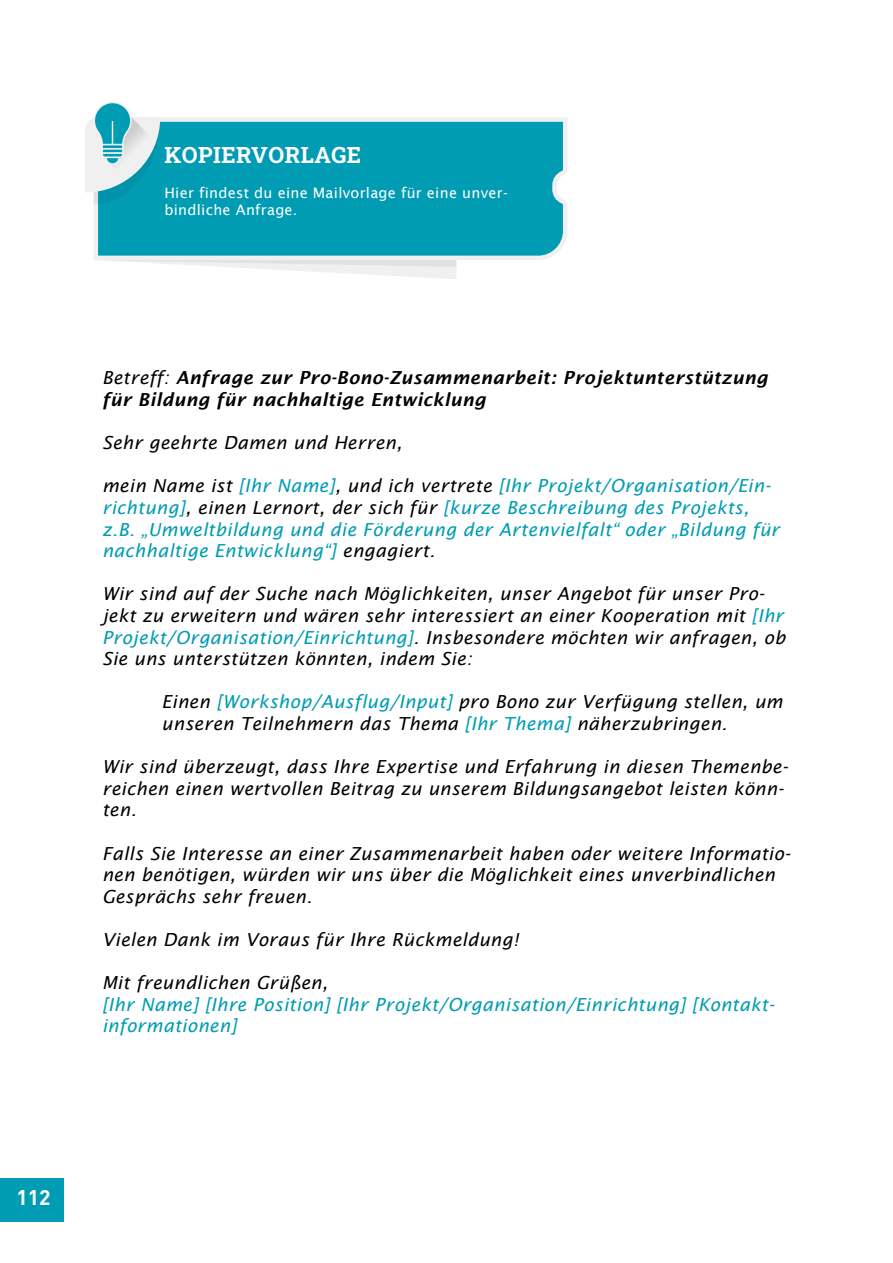
<style>
.page{position:relative;width:893px;height:1263px;background:#fff}
.page>*{position:absolute;margin:0;border:0;box-sizing:border-box;transform-origin:0 0}
.H4_Box{font:22.5px "Roboto Slab";letter-spacing:.02em;color:#fff}
.t1{font:700 21px "DIN Pro";color:#fff}
.H4_Box-2{font:italic 18px/21.6px "Lucida Sans";letter-spacing:.02em;color:#000}
.H4_Box-3{font:italic 18px/21.6px "Lucida Sans";letter-spacing:.02em;color:#009cb4}
.H4_Box-4{font:italic 600 18px/21.6px "Lucida Sans";letter-spacing:.02em;color:#000}
.H4_Box-5{font:14.4px/17.2px "Lucida Sans";letter-spacing:.02em;color:#fff}
.s1{font-weight:400}
.s2{color:#000}
.s3{color:#009cb4}
</style>
<div class="page">
<div style="left:0;top:1178px;width:64px;height:43px;background:#009cb4"></div>
<svg style="left:94px;top:117px;width:473px;height:143px;background:#14a3b9"></svg>
<svg style="left:101px;top:260px;width:355px;height:19px"></svg>
<svg style="left:85px;top:102px;width:75px;height:102px"></svg>
<h4 class="H4_Box" style="left:164px;top:139px;width:198px">KOPIERVORLAGE</h4>
<h4 class="H4_Box-5" style="left:164px;top:184px;width:345px">Hier findest du eine Mailvorlage für eine unver&shy;bindliche Anfrage.</h4>
<h4 class="H4_Box-4" style="left:102px;top:367px;width:667px"><span class="s1">Betreff:</span> Anfrage zur Pro-Bono-Zusammenarbeit: Projektunterstützung für Bildung für nachhaltige Entwicklung</h4>
<h4 class="H4_Box-2" style="left:102px;top:432px;width:302px">Sehr geehrte Damen und Herren,</h4>
<h4 class="H4_Box-3" style="left:102px;top:475px;width:679px"><span class="s2">mein Name ist</span> [Ihr Name]<span class="s2">, und ich vertrete</span> [Ihr Projekt/Organisation/Ein&shy;richtung]<span class="s2">, einen Lernort, der sich für</span> [kurze Beschreibung des Projekts, z.B. „Umweltbildung und die Förderung der Artenvielfalt“ oder „Bildung für nachhaltige Entwicklung“] <span class="s2">engagiert.</span></h4>
<h4 class="H4_Box-2" style="left:102px;top:583px;width:685px">Wir sind auf der Suche nach Möglichkeiten, unser Angebot für unser Pro&shy;jekt zu erweitern und wären sehr interessiert an einer Kooperation mit <span class="s3">[Ihr Projekt/Organisation/Einrichtung]</span>. Insbesondere möchten wir anfragen, ob Sie uns unterstützen könnten, indem Sie:</h4>
<h4 class="H4_Box-2" style="left:162px;top:691px;width:623px">Einen <span class="s3">[Workshop/Ausflug/Input]</span> pro Bono zur Verfügung stellen, um unseren Teilnehmern das Thema <span class="s3">[Ihr Thema]</span> näherzubringen.</h4>
<h4 class="H4_Box-2" style="left:102px;top:756px;width:688px">Wir sind überzeugt, dass Ihre Expertise und Erfahrung in diesen Themenbe&shy;reichen einen wertvollen Beitrag zu unserem Bildungsangebot leisten könn&shy;ten.</h4>
<h4 class="H4_Box-2" style="left:102px;top:842px;width:690px">Falls Sie Interesse an einer Zusammenarbeit haben oder weitere Informatio&shy;nen benötigen, würden wir uns über die Möglichkeit eines unverbindlichen<br>Gesprächs sehr freuen.</h4>
<h4 class="H4_Box-2" style="left:102px;top:929px;width:418px">Vielen Dank im Voraus für Ihre Rückmeldung!</h4>
<h4 class="H4_Box-2" style="left:102px;top:972px;width:227px">Mit freundlichen Grüßen,</h4>
<h4 class="H4_Box-3" style="left:102px;top:993px;width:674px">[Ihr Name] [Ihre Position] [Ihr Projekt/Organisation/Einrichtung] [Kontakt&shy;informationen]</h4>
<p class="t1" style="left:16px;top:1183px;width:36px">112</p>
</div>
